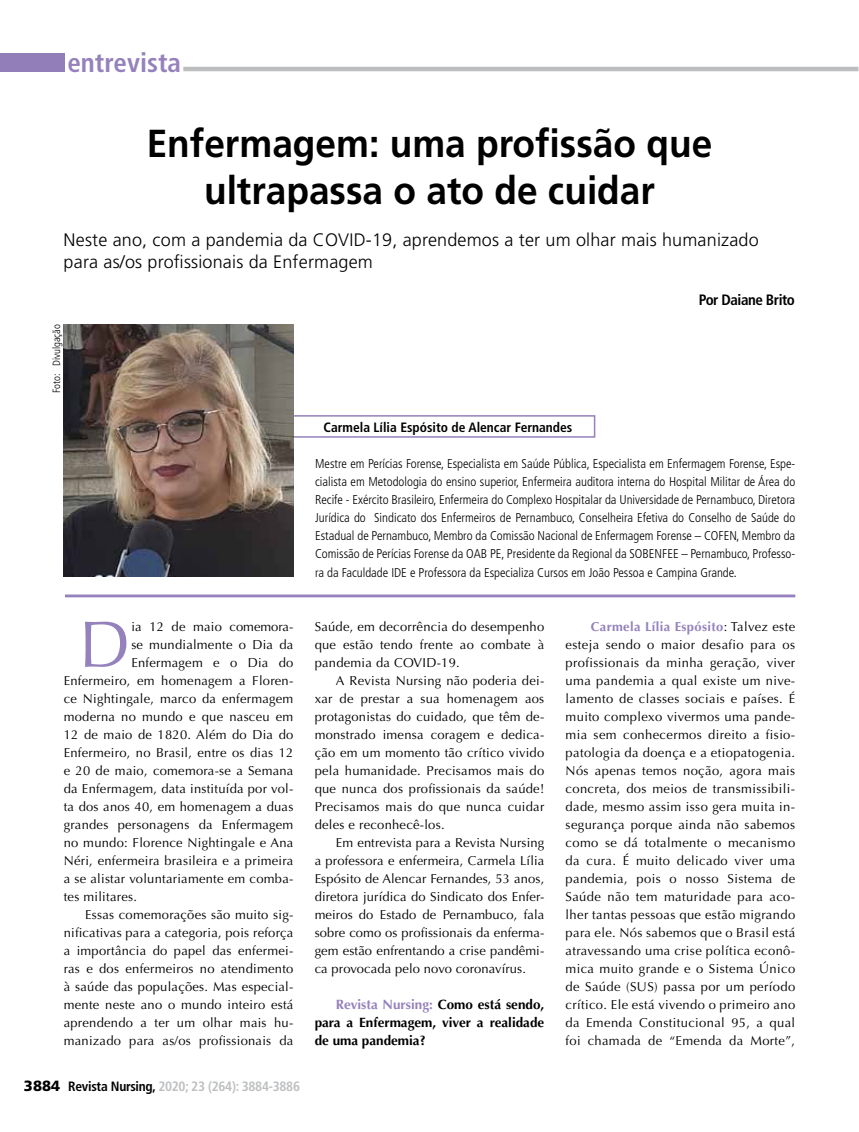
<style>
.page{position:relative;width:859px;height:1132px;background:#fff}
.page>*{position:absolute;margin:0;border:0;box-sizing:border-box;transform-origin:0 0}
.t1{font:65.55px "Optima LT Std";color:#9581bc}
.t2{font:700 39px/46.8px "Frutiger LT Std";color:#000;text-align:center;scale:.95 1}
.t3{font:700 condensed 27px "Frutiger LT Std";color:#9581bc}
.t4{font:300 18px/21.6px "Frutiger LT Std";letter-spacing:.01em;color:#000}
.t5{font:700 condensed 15px "Frutiger LT Std";letter-spacing:-.03em;color:#000}
.t6{font:700 13.5px/18px "Optima LT Std";color:#000;text-align:justify}
.t7{font:700 condensed 13.5px "Frutiger LT Std";letter-spacing:-.02em;color:#bcbec0}
.t8{font:700 condensed 13.5px "Frutiger LT Std";color:#000}
.t9{font:12.9px/18px "Optima LT Std";letter-spacing:.02em;color:#000;text-align:justify}
.t10{font:12.9px "Optima LT Std";color:#000}
.t11{font:300 condensed 12.75px/18px "Frutiger LT Std";color:#000;text-align:justify}
.t12{font:300 condensed 10.5px "Frutiger LT Std";color:#000}
.s1{font-weight:900;font-stretch:normal;font-size:14.85px;color:#000}
.s2{color:#000}
.s3{color:#9581bc}
.s4{font-weight:700;color:#9581bc}
</style>
<div class="page">
<div style="left:0;top:53px;width:67px;height:21px;background:#000;opacity:.03"></div>
<hr style="left:183px;top:67px;width:675px;height:4px;background:#bcbec0">
<hr style="left:65px;top:594px;width:730px;height:3px;background:#9581bc">
<div style="left:200px;top:415px;width:395px;height:22px;border:2px solid #9581bc"></div>
<img style="left:64px;top:324px;width:230px;height:252px">
<h3 class="t3" style="left:67px;top:47px;width:115px">entrevista</h3>
<h2 class="t2" style="left:147px;top:120px;width:597px">Enfermagem: uma profissão que ultrapassa o ato de cuidar</h2>
<h3 class="t4" style="left:64px;top:229px;width:697px">Neste ano, com a pandemia da COVID-19, aprendemos a ter um olhar mais humanizado para as/os profissionais da Enfermagem</h3>
<p class="t5" style="left:699px;top:290px;width:98px">Por Daiane Brito</p>
<p class="t12" style="left:51px;top:392px;width:70px;rotate:-90deg">Foto: Divulgação</p>
<p class="t8" style="left:324px;top:419px;width:250px">Carmela Lília Espósito de Alencar Fernandes</p>
<p class="t11" style="left:315px;top:455px;width:482px">Mestre em Perícias Forense, Especialista em Saúde Pública, Especialista em Enfermagem Forense, Espe&shy;cialista em Metodologia do ensino superior, Enfermeira auditora interna do Hospital Militar de Área do Recife - Exército Brasileiro, Enfermeira do Complexo Hospitalar da Universidade de Pernambuco, Diretora Jurídica do Sindicato dos Enfermeiros de Pernambuco, Conselheira Efetiva do Conselho de Saúde do Estadual de Pernambuco, Membro da Comissão Nacional de Enfermagem Forense – COFEN, Membro da Comissão de Perícias Forense da OAB PE, Presidente da Regional da SOBENFEE – Pernambuco, Professo&shy;ra da Faculdade IDE e Professora da Especializa Cursos em João Pessoa e Campina Grande.</p>
<h1 class="t1" style="left:79px;top:606px;width:52px">D</h1>
<p class="t10" style="left:131px;top:618px;width:163px">ia 12 de maio comemora-</p>
<p class="t9" style="left:131px;top:635px;width:163px">se mundialmente o Dia da</p>
<p class="t9" style="left:131px;top:653px;width:163px">Enfermagem e o Dia do</p>
<p class="t9" style="left:64px;top:671px;width:231px">Enfermeiro, em homenagem a Floren-</p>
<p class="t9" style="left:64px;top:689px;width:231px">ce Nightingale, marco da enfermagem</p>
<p class="t9" style="left:64px;top:707px;width:231px">moderna no mundo e que nasceu em</p>
<p class="t9" style="left:64px;top:725px;width:231px">12 de maio de 1820. Além do Dia do</p>
<p class="t9" style="left:64px;top:743px;width:231px">Enfermeiro, no Brasil, entre os dias 12</p>
<p class="t9" style="left:64px;top:761px;width:231px">e 20 de maio, comemora-se a Semana</p>
<p class="t9" style="left:64px;top:779px;width:231px">da Enfermagem, data instituída por vol-</p>
<p class="t9" style="left:64px;top:797px;width:231px">ta dos anos 40, em homenagem a duas</p>
<p class="t9" style="left:64px;top:815px;width:231px">grandes personagens da Enfermagem</p>
<p class="t9" style="left:64px;top:833px;width:231px">no mundo: Florence Nightingale e Ana</p>
<p class="t9" style="left:64px;top:851px;width:231px">Néri, enfermeira brasileira e a primeira</p>
<p class="t9" style="left:64px;top:869px;width:231px">a se alistar voluntariamente em comba-</p>
<p class="t9" style="left:64px;top:887px;width:75px">tes militares.</p>
<p class="t9" style="left:85px;top:905px;width:210px">Essas comemorações são muito sig-</p>
<p class="t9" style="left:64px;top:923px;width:231px">nificativas para a categoria, pois reforça</p>
<p class="t9" style="left:64px;top:941px;width:231px">a importância do papel das enfermei-</p>
<p class="t9" style="left:64px;top:959px;width:231px">ras e dos enfermeiros no atendimento</p>
<p class="t9" style="left:64px;top:977px;width:231px">à saúde das populações. Mas especial-</p>
<p class="t9" style="left:64px;top:995px;width:231px">mente neste ano o mundo inteiro está</p>
<p class="t9" style="left:64px;top:1013px;width:231px">aprendendo a ter um olhar mais hu-</p>
<p class="t9" style="left:64px;top:1031px;width:231px">manizado para as/os profissionais da</p>
<p class="t7" style="left:24px;top:1077px;width:277px"><span class="s1">3884</span> <span class="s2">Revista Nursing,</span> 2020; 23 (264): 3884-3886</p>
<p class="t9" style="left:315px;top:617px;width:231px">Saúde, em decorrência do desempenho que estão tendo frente ao combate à pandemia da COVID-19.</p>
<p class="t9" style="left:315px;top:671px;width:231px;text-indent:21px">A Revista Nursing não poderia dei&shy;xar de prestar a sua homenagem aos protagonistas do cuidado, que têm de&shy;monstrado imensa coragem e dedica&shy;ção em um momento tão crítico vivido pela humanidade. Precisamos mais do que nunca dos profissionais da saúde!<br>Precisamos mais do que nunca cuidar deles e reconhecê-los.</p>
<p class="t9" style="left:315px;top:833px;width:231px;text-indent:21px">Em entrevista para a Revista Nursing a professora e enfermeira, Carmela Lília Espósito de Alencar Fernandes, 53 anos, diretora jurídica do Sindicato dos Enfer&shy;meiros do Estado de Pernambuco, fala sobre como os profissionais da enferma&shy;gem estão enfrentando a crise pandêmi&shy;ca provocada pelo novo coronavírus.</p>
<p class="t6" style="left:315px;top:995px;width:231px;text-indent:21px"><span class="s3">Revista Nursing:</span> Como está sendo, para a Enfermagem, viver a realidade de uma pandemia?</p>
<p class="t9" style="left:566px;top:617px;width:231px;text-indent:25px"><span class="s4">Carmela Lília Espósito</span>: Talvez este esteja sendo o maior desafio para os profissionais da minha geração, viver uma pandemia a qual existe um nive&shy;lamento de classes sociais e países. É muito complexo vivermos uma pande&shy;mia sem conhecermos direito a fisio&shy;patologia da doença e a etiopatogenia.<br>Nós apenas temos noção, agora mais concreta, dos meios de transmissibili&shy;dade, mesmo assim isso gera muita in&shy;segurança porque ainda não sabemos como se dá totalmente o mecanismo da cura. É muito delicado viver uma pandemia, pois o nosso Sistema de Saúde não tem maturidade para aco&shy;lher tantas pessoas que estão migrando para ele. Nós sabemos que o Brasil está atravessando uma crise política econô&shy;mica muito grande e o Sistema Único de Saúde (SUS) passa por um período crítico. Ele está vivendo o primeiro ano da Emenda Constitucional 95, a qual foi chamada de “Emenda da Morte”,</p>
</div>
